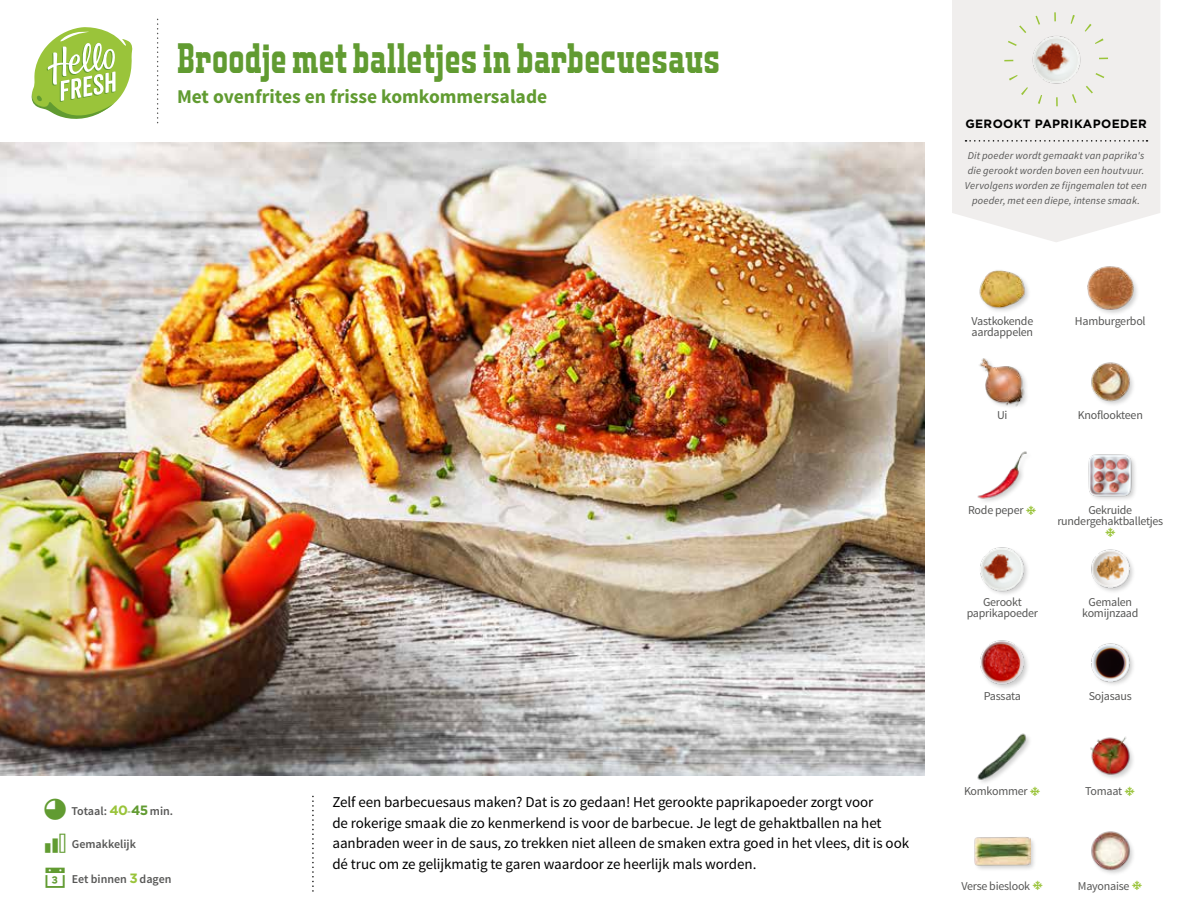
<style>
.page{position:relative;width:1188px;height:918px;background:#fff}
.page>*{position:absolute;margin:0;border:0;box-sizing:border-box;transform-origin:0 0}
.t1{font:40.5px "FTYJACKPORT";letter-spacing:.005em;color:#619b31}
.t2{font:25.5px "hellofresh icon font";color:#619b31}
.t3{font:700 19.5px "Source Sans Pro";color:#619b31}
.t4{font:15px/20.5px "Source Sans Pro";letter-spacing:-.005em;color:#000}
.t5{font:12px/10.5px "Source Sans Pro";letter-spacing:-.02em;color:#575756;text-align:center}
.t6{font:600 12px "Source Sans Pro";color:#575756}
.t7{font:700 12px "Gotham";letter-spacing:.03em;color:#000}
.t8{font:italic 10.5px/14.7px "Source Sans Pro";letter-spacing:.015em;color:#575756;text-align:center}
.s1{font-family:"Gotham";font-weight:700;font-size:13.5px;color:#9ac43a}
.s2{color:#87ac54}
.s3{font-family:"Gotham";font-weight:700;font-size:13.5px;color:#619b31}
</style>
<div class="page">
<svg style="left:31px;top:27px;width:102px;height:92px"></svg>
<img style="left:0;top:142px;width:925px;height:634px">
<svg style="left:952px;top:0;width:208px;height:242px;background:#f0eeed"></svg>
<svg style="left:966px;top:140px;width:182px;height:2px"></svg>
<div style="left:1004px;top:12px;width:104px;height:94px;border:9px dashed #9ac43a;border-radius:50%"></div>
<div style="left:1086px;top:266px;width:54px;height:50px;background:#000;opacity:.2"></div>
<img style="left:1086px;top:266px;width:49px;height:47px">
<img style="left:1088px;top:454px;width:47px;height:46px">
<img style="left:1091px;top:362px;width:42px;height:43px">
<img style="left:1091px;top:549px;width:42px;height:43px">
<img style="left:1091px;top:643px;width:42px;height:42px">
<img style="left:1090px;top:736px;width:43px;height:42px">
<img style="left:1091px;top:831px;width:42px;height:43px">
<img style="left:979px;top:270px;width:50px;height:41px">
<img style="left:977px;top:451px;width:50px;height:51px">
<img style="left:980px;top:547px;width:48px;height:47px">
<img style="left:980px;top:640px;width:48px;height:49px">
<img style="left:977px;top:733px;width:53px;height:50px">
<div style="left:973px;top:836px;width:64px;height:36px;background:#000;opacity:.2"></div>
<img style="left:973px;top:836px;width:57px;height:36px">
<img style="left:979px;top:358px;width:48px;height:49px">
<img style="left:1025px;top:29px;width:62px;height:61px">
<h1 class="t1" style="left:177px;top:27px;width:545px">Broodje met balletjes in barbecuesaus</h1>
<h3 class="t3" style="left:177px;top:84px;width:372px">Met ovenfrites en frisse komkommersalade</h3>
<p class="t6" style="left:71px;top:803px;width:103px">Totaal: <span class="s1">40</span><span class="s2">-</span><span class="s3">45</span> min.</p>
<p class="t6" style="left:72px;top:837px;width:66px">Gemakkelijk</p>
<p class="t6" style="left:72px;top:871px;width:101px">Eet binnen <span class="s1">3</span> dagen</p>
<h2 class="t2" style="left:43px;top:866px;width:27px">▪</h2>
<p class="t4" style="left:332px;top:792px;width:578px">Zelf een barbecuesaus maken? Dat is zo gedaan! Het gerookte paprikapoeder zorgt voor<br>de rokerige smaak die zo kenmerkend is voor de barbecue. Je legt de gehaktballen na het aanbraden weer in de saus, zo trekken niet alleen de smaken extra goed in het vlees, dit is ook dé truc om ze gelijkmatig te garen waardoor ze heerlijk mals worden.</p>
<p class="t7" style="left:965px;top:116px;width:183px">GEROOKT PAPRIKAPOEDER</p>
<p class="t8" style="left:965px;top:149px;width:184px">Dit poeder wordt gemaakt van paprika's die gerookt worden boven een houtvuur.<br>Vervolgens worden ze fijngemalen tot een poeder, met een diepe, intense smaak.</p>
<p class="t5" style="left:971px;top:316px;width:63px">Vastkokende</p>
<p class="t5" style="left:1075px;top:316px;width:72px">Hamburgerbol</p>
<p class="t5" style="left:972px;top:327px;width:63px">aardappelen</p>
<p class="t5" style="left:997px;top:410px;width:12px">Ui</p>
<p class="t5" style="left:1078px;top:410px;width:67px">Knoflookteen</p>
<p class="t5" style="left:968px;top:505px;width:57px">Rode peper</p>
<p class="t5" style="left:1057px;top:505px;width:107px">Gekruide rundergehaktballetjes</p>
<p class="t5" style="left:967px;top:597px;width:73px">Gerookt paprikapoeder</p>
<p class="t5" style="left:1082px;top:597px;width:58px">Gemalen komijnzaad</p>
<p class="t5" style="left:984px;top:691px;width:39px">Passata</p>
<p class="t5" style="left:1089px;top:691px;width:45px">Sojasaus</p>
<p class="t5" style="left:964px;top:786px;width:65px">Komkommer</p>
<p class="t5" style="left:1085px;top:786px;width:39px">Tomaat</p>
<p class="t5" style="left:961px;top:881px;width:70px">Verse bieslook</p>
<p class="t5" style="left:1078px;top:881px;width:53px">Mayonaise</p>
</div>
